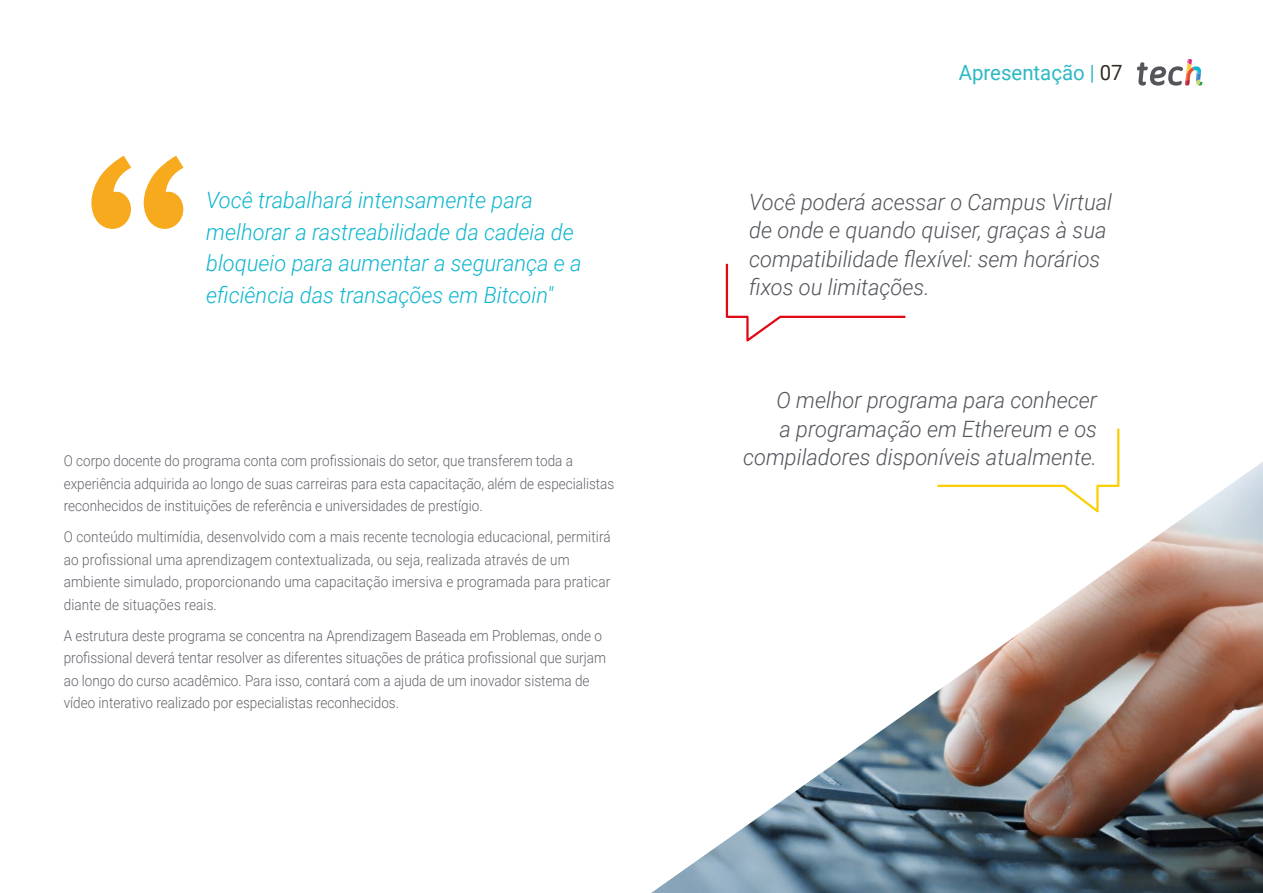
<style>
.page{position:relative;width:1263px;height:893px;background:#fff}
.page>*{position:absolute;margin:0;border:0;box-sizing:border-box;transform-origin:0 0}
.t1{font:italic 300 22.5px/28.5px "Roboto";color:#52555b;text-align:right}
.t2{font:italic 300 22.5px/31.5px "Roboto";color:#0fb6cf}
.t3{font:21px "Roboto";color:#2db8c5}
.t4{font:300 15px/22.5px "Roboto";color:#61646a;scale:.9 1}
.s1{color:#312e20}
</style>
<div class="page">
<svg style="left:91px;top:156px;width:93px;height:73px"></svg>
<svg style="left:1117px;top:428px;width:3px;height:33px"></svg>
<svg style="left:725px;top:263px;width:181px;height:79px"></svg>
<svg style="left:1137px;top:59px;width:65px;height:27px"></svg>
<img style="left:651px;top:461px;width:612px;height:432px">
<h1 class="t2" style="left:206px;top:184px;width:377px">Você trabalhará intensamente para melhorar a rastreabilidade da cadeia de bloqueio para aumentar a segurança e a eficiência das transações em Bitcoin"</h1>
<p class="t4" style="left:64px;top:449px;width:613px">O corpo docente do programa conta com profissionais do setor, que transferem toda a experiência adquirida ao longo de suas carreiras para esta capacitação, além de especialistas reconhecidos de instituições de referência e universidades de prestígio.</p>
<p class="t4" style="left:64px;top:525px;width:609px">O conteúdo multimídia, desenvolvido com a mais recente tecnologia educacional, permitirá ao profissional uma aprendizagem contextualizada, ou seja, realizada através de um ambiente simulado, proporcionando uma capacitação imersiva e programada para praticar diante de situações reais.</p>
<p class="t4" style="left:64px;top:624px;width:604px">A estrutura deste programa se concentra na Aprendizagem Baseada em Problemas, onde o profissional deverá tentar resolver as diferentes situações de prática profissional que surjam ao longo do curso acadêmico. Para isso, contará com a ajuda de um inovador sistema de vídeo interativo realizado por especialistas reconhecidos.</p>
<h2 class="t3" style="left:959px;top:57px;width:165px">Apresentação | <span class="s1">07</span></h2>
<h1 class="t1" style="left:749px;top:187px;width:364px;text-align:left">Você poderá acessar o Campus Virtual de onde e quando quiser, graças à sua compatibilidade flexível: sem horários fixos ou limitações.</h1>
<h1 class="t1" style="left:743px;top:385px;width:355px">O melhor programa para conhecer<br>a programação em Ethereum e os compiladores disponíveis atualmente.</h1>
</div>
